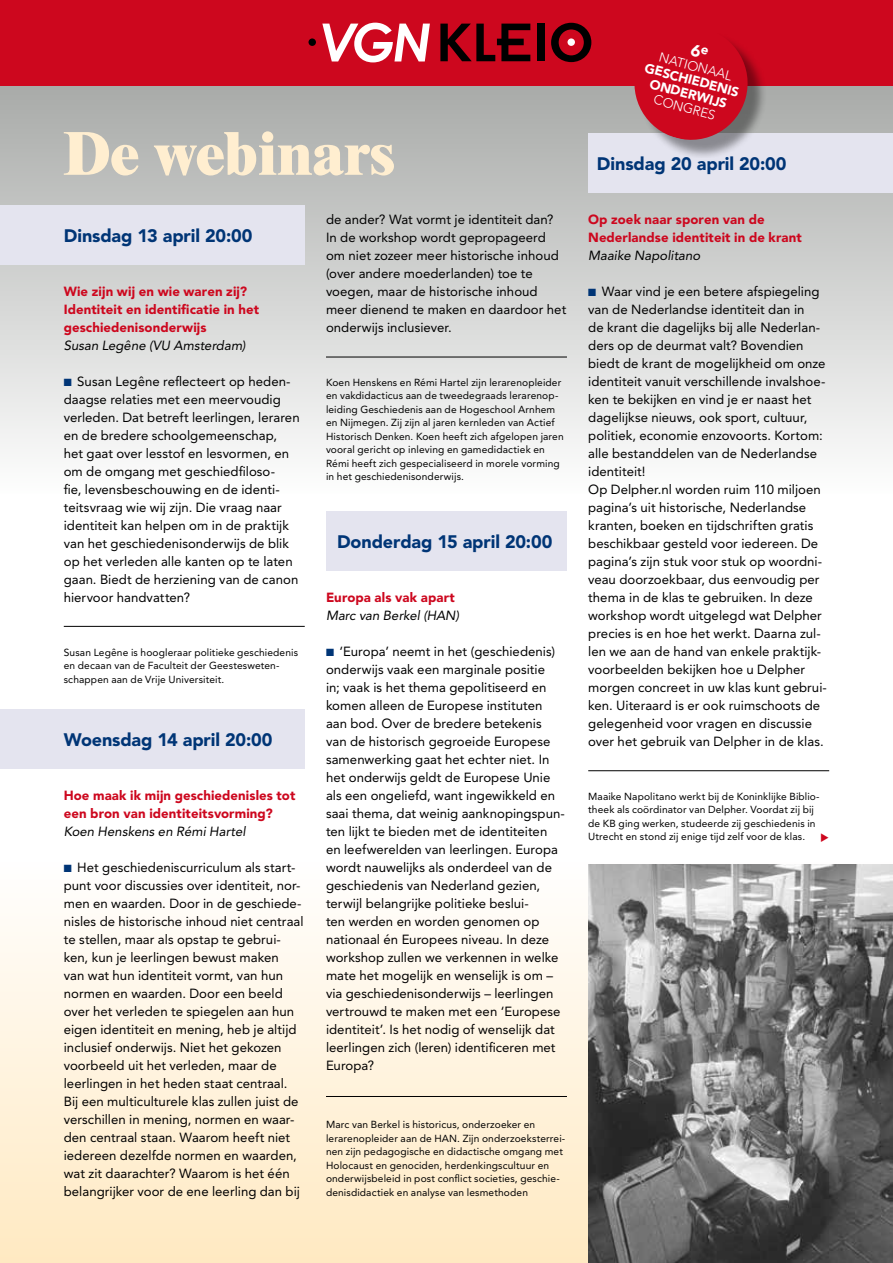
<style>
.page{position:relative;width:893px;height:1263px;background:#fff}
.page>*{position:absolute;margin:0;border:0;box-sizing:border-box;transform-origin:0 0}
.t1{font:800 60px "Times LT Std";color:#ffeed0}
.t2{font:600 56.4px "Futura T";color:#000}
.t3{font:900 18px "Avenir LT Std";letter-spacing:-.005em;color:#003576}
.t4{font:13.2px/18px "Avenir LT Std";letter-spacing:.005em;color:#000}
.t5{font:900 13.2px/18px "Avenir LT Std";letter-spacing:.005em;color:#cd071e}
.t6{font:italic 13.2px "Avenir LT Std";color:#000}
.t7{font:900 13.2px/14.1px "Avenir";color:#fff;text-align:center}
.t8{font:300 13.2px "Avenir";color:#fff}
.t9{font:10.2px/13.5px "Avenir LT Std";letter-spacing:.01em;color:#000}
.s1{font-family:"Century Gothic";font-weight:700;font-style:italic;font-size:52.8px;color:#fff}
.s2{font-family:"Insignia";font-weight:400;font-size:60px}
.s3{color:#003576}
</style>
<div class="page">
<div style="left:0;top:862px;width:893px;height:401px;background:linear-gradient(to bottom,#fffefe,#ffe9c2)"></div>
<div style="left:0;top:80px;width:893px;height:414px;background:linear-gradient(to bottom,#a8aaa8,#fdfdfd)"></div>
<div style="left:0;top:0;width:893px;height:85px;background:#cd071e"></div>
<div style="left:308px;top:38px;width:8px;height:8px;background:#000;border-radius:50%"></div>
<div style="left:567px;top:38px;width:8px;height:8px;background:#fff;border-radius:50%"></div>
<div style="left:0;top:205px;width:305px;height:59px;background:#e4e4ef"></div>
<div style="left:0;top:710px;width:305px;height:59px;background:#e4e4ef"></div>
<div style="left:326px;top:512px;width:241px;height:59px;background:#e4e4ef"></div>
<div style="left:588px;top:134px;width:305px;height:59px;background:#e4e4ef"></div>
<hr style="left:64px;top:626px;width:241px;height:1px;background:#000">
<hr style="left:326px;top:1096px;width:241px;height:1px;background:#000">
<hr style="left:588px;top:770px;width:241px;height:1px;background:#000">
<hr style="left:326px;top:357px;width:241px;height:1px;background:#000">
<img style="left:588px;top:864px;width:305px;height:399px">
<div style="left:638px;top:31px;width:129px;height:126px;background:#000;opacity:.4"></div>
<svg style="left:628px;top:31px;width:126px;height:115px"></svg>
<h2 class="t2" style="left:320px;top:9px;width:276px"><span class="s1">VGN</span>Kl<span class="s2">e</span>io</h2>
<p class="t8" style="left:661px;top:49px;width:76px;rotate:15deg">NATIONAAL</p>
<p class="t7" style="left:647px;top:60px;width:98px;rotate:15deg">GESCHIEDENIS<br>ONDERWIJS</p>
<p class="t8" style="left:656px;top:91px;width:65px;rotate:15deg">CONGRES</p>
<h1 class="t1" style="left:64px;top:116px;width:333px">De webinars</h1>
<h3 class="t3" style="left:64px;top:225px;width:190px">Dinsdag 13 april 20:00</h3>
<p class="t5" style="left:64px;top:282px;width:197px">Wie zijn wij en wie waren zij?<br>Identiteit en identificatie in het geschiedenisonderwijs</p>
<p class="t6" style="left:64px;top:338px;width:183px">Susan Legêne (VU Amsterdam)</p>
<p class="t4" style="left:64px;top:372px;width:237px"><span class="s3">■</span> Susan Legêne reflecteert op heden&shy;daagse relaties met een meervoudig verleden. Dat betreft leerlingen, leraren en de bredere schoolgemeenschap, het gaat over lesstof en lesvormen, en om de omgang met geschiedfiloso-<br>fie, levensbeschouwing en de identi&shy;teitsvraag wie wij zijn. Die vraag naar identiteit kan helpen om in de praktijk van het geschiedenisonderwijs de blik op het verleden alle kanten op te laten gaan. Biedt de herziening van de canon hiervoor handvatten?</p>
<p class="t9" style="left:64px;top:646px;width:236px">Susan Legêne is hoogleraar politieke geschiedenis en decaan van de Faculteit der Geestesweten&shy;schappen aan de Vrije Universiteit.</p>
<h3 class="t3" style="left:64px;top:729px;width:210px">Woensdag 14 april 20:00</h3>
<p class="t5" style="left:64px;top:786px;width:233px">Hoe maak ik mijn geschiedenisles tot een bron van identiteitsvorming?</p>
<p class="t6" style="left:64px;top:824px;width:183px">Koen Henskens en Rémi Hartel</p>
<p class="t4" style="left:64px;top:858px;width:241px"><span class="s3">■</span> Het geschiedeniscurriculum als start&shy;punt voor discussies over identiteit, nor&shy;men en waarden. Door in de geschiede&shy;nisles de historische inhoud niet centraal te stellen, maar als opstap te gebrui&shy;ken, kun je leerlingen bewust maken<br>van wat hun identiteit vormt, van hun normen en waarden. Door een beeld over het verleden te spiegelen aan hun eigen identiteit en mening, heb je altijd inclusief onderwijs. Niet het gekozen voorbeeld uit het verleden, maar de leerlingen in het heden staat centraal.<br>Bij een multiculturele klas zullen juist de verschillen in mening, normen en waar&shy;den centraal staan. Waarom heeft niet iedereen dezelfde normen en waarden, wat zit daarachter? Waarom is het één belangrijker voor de ene leerling dan bij</p>
<p class="t4" style="left:326px;top:210px;width:242px">de ander? Wat vormt je identiteit dan?<br>In de workshop wordt gepropageerd om niet zozeer meer historische inhoud (over andere moederlanden) toe te voegen, maar de historische inhoud meer dienend te maken en daardoor het onderwijs inclusiever.</p>
<p class="t9" style="left:326px;top:376px;width:239px">Koen Henskens en Rémi Hartel zijn lerarenopleider en vakdidacticus aan de tweedegraads lerarenop&shy;leiding Geschiedenis aan de Hogeschool Arnhem en Nijmegen. Zij zijn al jaren kernleden van Actief Historisch Denken. Koen heeft zich afgelopen jaren vooral gericht op inleving en gamedidactiek en Rémi heeft zich gespecialiseerd in morele vorming in het geschiedenisonderwijs.</p>
<h3 class="t3" style="left:337px;top:531px;width:217px">Donderdag 15 april 20:00</h3>
<p class="t5" style="left:326px;top:588px;width:130px">Europa als vak apart</p>
<p class="t6" style="left:326px;top:608px;width:135px">Marc van Berkel (HAN)</p>
<p class="t4" style="left:326px;top:642px;width:240px"><span class="s3">■</span> ‘Europa’ neemt in het (geschiedenis) onderwijs vaak een marginale positie<br>in; vaak is het thema gepolitiseerd en komen alleen de Europese instituten aan bod. Over de bredere betekenis van de historisch gegroeide Europese samenwerking gaat het echter niet. In het onderwijs geldt de Europese Unie als een ongeliefd, want ingewikkeld en saai thema, dat weinig aanknopingspun&shy;ten lijkt te bieden met de identiteiten en leefwerelden van leerlingen. Europa wordt nauwelijks als onderdeel van de geschiedenis van Nederland gezien, terwijl belangrijke politieke beslui-<br>ten werden en worden genomen op nationaal én Europees niveau. In deze workshop zullen we verkennen in welke mate het mogelijk en wenselijk is om – via geschiedenisonderwijs – leerlingen vertrouwd te maken met een ‘Europese identiteit’. Is het nodig of wenselijk dat leerlingen zich (leren) identificeren met Europa?</p>
<p class="t9" style="left:326px;top:1118px;width:241px">Marc van Berkel is historicus, onderzoeker en lerarenopleider aan de HAN. Zijn onderzoeksterrei&shy;nen zijn pedagogische en didactische omgang met Holocaust en genociden, herdenkingscultuur en onderwijsbeleid in post conflict societies, geschie&shy;denisdidactiek en analyse van lesmethoden</p>
<h3 class="t3" style="left:597px;top:153px;width:191px">Dinsdag 20 april 20:00</h3>
<p class="t5" style="left:588px;top:210px;width:215px">Op zoek naar sporen van de<br>Nederlandse identiteit in de krant</p>
<p class="t6" style="left:588px;top:248px;width:114px">Maaike Napolitano</p>
<p class="t4" style="left:588px;top:282px;width:240px"><span class="s3">■</span> Waar vind je een betere afspiegeling van de Nederlandse identiteit dan in<br>de krant die dagelijks bij alle Nederlan&shy;ders op de deurmat valt? Bovendien biedt de krant de mogelijkheid om onze identiteit vanuit verschillende invalshoe&shy;ken te bekijken en vind je er naast het dagelijkse nieuws, ook sport, cultuur, politiek, economie enzovoorts. Kortom: alle bestanddelen van de Nederlandse identiteit!<br>Op Delpher.nl worden ruim 110 miljoen pagina’s uit historische, Nederlandse kranten, boeken en tijdschriften gratis beschikbaar gesteld voor iedereen. De pagina’s zijn stuk voor stuk op woordni&shy;veau doorzoekbaar, dus eenvoudig per thema in de klas te gebruiken. In deze workshop wordt uitgelegd wat Delpher precies is en hoe het werkt. Daarna zul&shy;len we aan de hand van enkele praktijk&shy;voorbeelden bekijken hoe u Delpher morgen concreet in uw klas kunt gebrui&shy;ken. Uiteraard is er ook ruimschoots de gelegenheid voor vragen en discussie over het gebruik van Delpher in de klas.</p>
<p class="t9" style="left:588px;top:790px;width:233px">Maaike Napolitano werkt bij de Koninklijke Biblio&shy;theek als coördinator van Delpher. Voordat zij bij de KB ging werken, studeerde zij geschiedenis in Utrecht en stond zij enige tijd zelf voor de klas.</p>
</div>
